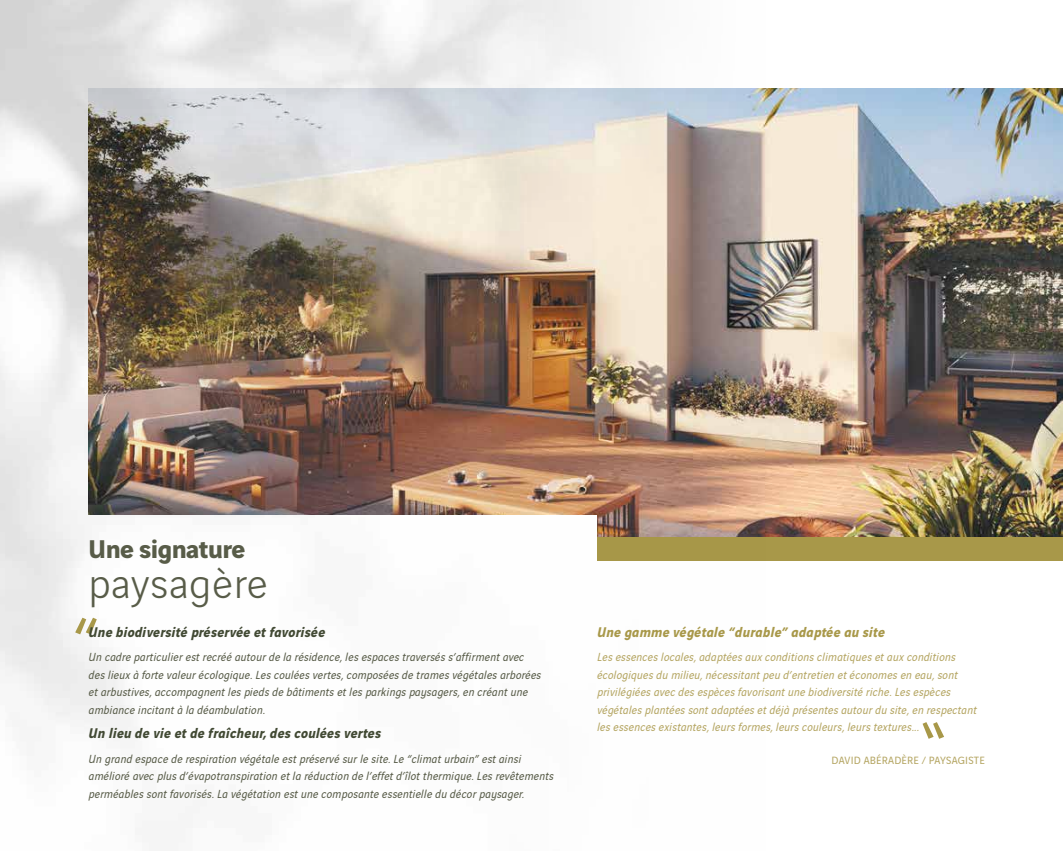
<style>
.page{position:relative;width:1063px;height:851px;background:#fff}
.page>*{position:absolute;margin:0;border:0;box-sizing:border-box;transform-origin:0 0}
.t1{font:65.38px "Vinci Sans";color:#a89849}
.t2{font:300 44.5px "Vinci Sans";letter-spacing:.02em;color:#585c48}
.t3{font:700 27.38px "Vinci Sans";letter-spacing:-.02em;color:#585c48}
.t4{font:italic 700 15px "Vinci Sans";letter-spacing:.02em;color:#414933}
.t5{font:italic 700 15px "Vinci Sans";letter-spacing:.02em;color:#a89849}
.t6{font:italic 12.5px/17.5px "Vinci Sans";letter-spacing:.02em;color:#585c48}
.t7{font:italic 12.5px/17.5px "Vinci Sans";letter-spacing:.02em;color:#b5a663}
.t8{font:11.25px "Vinci Sans";letter-spacing:.02em;color:#b5a663}
</style>
<div class="page">
<img style="left:765px;top:89px;width:298px;height:447px">
<div style="left:597px;top:536px;width:466px;height:24px;background:#a89849"></div>
<img style="left:0;top:0;width:765px;height:734px">
<h3 class="t3" style="left:89px;top:527px;width:158px">Une signature</h3>
<h2 class="t2" style="left:89px;top:551px;width:181px">paysagère</h2>
<h1 class="t1" style="left:74px;top:590px;width:26px">“</h1>
<p class="t5" style="left:597px;top:619px;width:289px">Une gamme végétale “durable” adaptée au site</p>
<p class="t7" style="left:597px;top:647px;width:381px">Les essences locales, adaptées aux conditions climatiques et aux conditions écologiques du milieu, nécessitant peu d’entretien et économes en eau, sont privilégiées avec des espèces favorisant une biodiversité riche. Les espèces végétales plantées sont adaptées et déjà présentes autour du site, en respectant les essences existantes, leurs formes, leurs couleurs, leurs textures...</p>
<p class="t8" style="left:832px;top:752px;width:155px">DAVID ABÉRADÈRE / PAYSAGISTE</p>
<p class="t4" style="left:89px;top:619px;width:238px">Une biodiversité préservée et favorisée</p>
<p class="t6" style="left:89px;top:647px;width:454px">Un cadre particulier est recréé autour de la résidence, les espaces traversés s’affirment avec des lieux à forte valeur écologique. Les coulées vertes, composées de trames végétales arborées et arbustives, accompagnent les pieds de bâtiments et les parkings paysagers, en créant une ambiance incitant à la déambulation.</p>
<p class="t4" style="left:89px;top:721px;width:294px">Un lieu de vie et de fraîcheur, des coulées vertes</p>
<p class="t6" style="left:89px;top:748px;width:467px">Un grand espace de respiration végétale est préservé sur le site. Le “climat urbain” est ainsi amélioré avec plus d’évapotranspiration et la réduction de l’effet d’îlot thermique. Les revêtements perméables sont favorisés. La végétation est une composante essentielle du décor paysager.</p>
</div>
